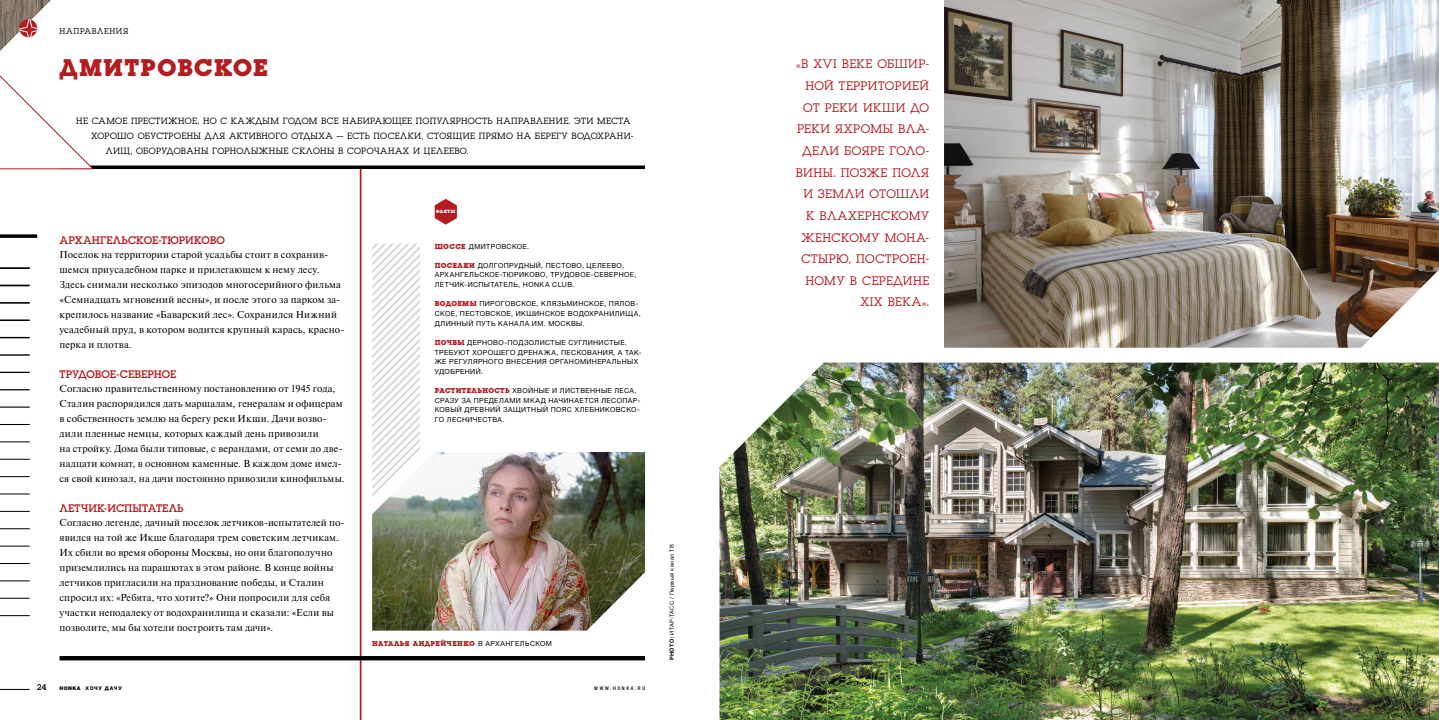
<style>
.page{position:relative;width:1439px;height:720px;background:#fff}
.page>*{position:absolute;margin:0;border:0;box-sizing:border-box;transform-origin:0 0}
.t1{font:700 25.11px "Luga";letter-spacing:.05em;color:#b31c21}
.t2{font:12.95px/21.6px "Luga";letter-spacing:.04em;color:#b31c21;text-align:right}
.t3{font:11.46px "Luga";letter-spacing:.01em;color:#b31c21}
.t4{font:10.06px/14.9px "Newton";letter-spacing:.015em;color:#000}
.t5{font:9.45px "Luga";letter-spacing:.045em;color:#000}
.t6{font:8.66px "Luga";letter-spacing:.075em;color:#000}
.t7{font:8.66px "Luga";color:#000}
.t8{font:700 7.52px "Luga";letter-spacing:.055em;color:#b31c21}
.t9{font:7px/9.6px "Helvetica Neue LTW1 G";letter-spacing:.05em;color:#000}
.t10{font:5.6px "Helvetica Neue LTW1 G";letter-spacing:.07em;color:#000}
.t11{font:800 5.08px "Helvetica Neue LTW1 G";letter-spacing:.165em;color:#000}
.t12{font:500 condensed 5.08px "Helvetica Neue LTW1 G";letter-spacing:.325em;color:#000}
.t13{font:700 4.81px "Luga";letter-spacing:.07em;color:#fff}
.s1{font-family:"Luga";font-weight:700;font-size:7.52px;color:#b31c21}
.s2{font-family:"Helvetica Neue LTW1 G";font-weight:400;font-size:7px;color:#000}
.s3{font-weight:900}
.s4{font-weight:700}
</style>
<div class="page">
<svg style="left:0;top:688px;width:30px;height:2px"></svg>
<svg style="left:0;top:234px;width:37px;height:4px"></svg>
<hr style="left:0;top:267px;width:30px;height:2px;background:#000">
<hr style="left:0;top:284px;width:30px;height:2px;background:#000">
<hr style="left:0;top:302px;width:30px;height:1px;background:#000">
<hr style="left:0;top:319px;width:30px;height:2px;background:#000">
<hr style="left:0;top:337px;width:30px;height:1px;background:#000">
<hr style="left:0;top:354px;width:30px;height:1px;background:#000">
<hr style="left:0;top:371px;width:30px;height:2px;background:#000">
<hr style="left:0;top:389px;width:30px;height:1px;background:#000">
<hr style="left:0;top:406px;width:30px;height:1px;background:#000">
<hr style="left:0;top:424px;width:30px;height:1px;background:#000">
<hr style="left:0;top:441px;width:30px;height:1px;background:#000">
<hr style="left:0;top:458px;width:30px;height:1px;background:#000">
<hr style="left:0;top:476px;width:30px;height:1px;background:#000">
<hr style="left:0;top:493px;width:30px;height:1px;background:#000">
<hr style="left:0;top:511px;width:30px;height:1px;background:#000">
<hr style="left:0;top:528px;width:30px;height:1px;background:#000">
<hr style="left:0;top:545px;width:30px;height:1px;background:#000">
<hr style="left:0;top:563px;width:30px;height:1px;background:#000">
<hr style="left:0;top:580px;width:30px;height:1px;background:#000">
<hr style="left:0;top:598px;width:30px;height:1px;background:#000">
<hr style="left:0;top:615px;width:30px;height:1px;background:#000">
<img style="left:719px;top:362px;width:720px;height:357px">
<img style="left:944px;top:0;width:495px;height:347px">
<img style="left:372px;top:452px;width:273px;height:178px">
<hr style="left:360px;top:167px;width:1px;height:552px;background:#b31c21">
<svg style="left:93px;top:165px;width:552px;height:4px;background:#222"></svg>
<svg style="left:0;top:0;width:93px;height:169px"></svg>
<svg style="left:372px;top:243px;width:48px;height:253px"></svg>
<div style="left:60px;top:655px;width:585px;height:5px;background:#000"></div>
<svg style="left:435px;top:199px;width:22px;height:25px"></svg>
<p class="t6" style="left:60px;top:27px;width:70px">НАПРАВЛЕНИЯ</p>
<h1 class="t1" style="left:60px;top:55px;width:210px">ДМИТРОВСКОЕ</h1>
<p class="t5" style="left:76px;top:117px;width:556px">НЕ САМОЕ ПРЕСТИЖНОЕ, НО С КАЖДЫМ ГОДОМ ВСЕ НАБИРАЮЩЕЕ ПОПУЛЯРНОСТЬ НАПРАВЛЕНИЕ. ЭТИ МЕСТА</p>
<p class="t5" style="left:91px;top:132px;width:544px">ХОРОШО ОБУСТРОЕНЫ ДЛЯ АКТИВНОГО ОТДЫХА – ЕСТЬ ПОСЕЛКИ, СТОЯЩИЕ ПРЯМО НА БЕРЕГУ ВОДОХРАНИ-</p>
<p class="t5" style="left:106px;top:147px;width:364px">ЛИЩ, ОБОРУДОВАНЫ ГОРНОЛЫЖНЫЕ СКЛОНЫ В СОРОЧАНАХ И ЦЕЛЕЕВО.</p>
<p class="t3" style="left:60px;top:234px;width:167px">АРХАНГЕЛЬСКОЕ-ТЮРИКОВО</p>
<p class="t4" style="left:60px;top:247px;width:287px">Поселок на территории старой усадьбы стоит в сохранив&shy;шемся приусадебном парке и прилегающем к нему лесу.<br>Здесь снимали несколько эпизодов многосерийного фильма «Семнадцать мгновений весны», и после этого за парком за&shy;крепилось название «Баварский лес». Сохранился Нижний усадебный пруд, в котором водится крупный карась, красно&shy;перка и плотва.</p>
<p class="t3" style="left:60px;top:368px;width:118px">ТРУДОВОЕ-СЕВЕРНОЕ</p>
<p class="t4" style="left:60px;top:381px;width:286px">Согласно правительственному постановлению от 1945 года, Сталин распорядился дать маршалам, генералам и офицерам в собственность землю на берегу реки Икши. Дачи возво&shy;дили пленные немцы, которых каждый день привозили<br>на стройку. Дома были типовые, с верандами, от семи до две&shy;надцати комнат, в основном каменные. В каждом доме имел&shy;ся свой кинозал, на дачи постоянно привозили кинофильмы.</p>
<p class="t3" style="left:60px;top:502px;width:126px">ЛЕТЧИК-ИСПЫТАТЕЛЬ</p>
<p class="t4" style="left:60px;top:515px;width:287px">Согласно легенде, дачный поселок летчиков-испытателей по&shy;явился на той же Икше благодаря трем советским летчикам.<br>Их сбили во время обороны Москвы, но они благополучно приземлились на парашютах в этом районе. В конце войны летчиков пригласили на празднование победы, и Сталин спросил их: «Ребята, что хотите?» Они попросили для себя участки неподалеку от водохранилища и сказали: «Если вы позволите, мы бы хотели построить там дачи».</p>
<p class="t13" style="left:436px;top:209px;width:21px">ФАКТЫ</p>
<p class="t9" style="left:435px;top:241px;width:96px"><span class="s1">ШОССЕ</span> ДМИТРОВСКОЕ.</p>
<p class="t9" style="left:435px;top:260px;width:203px"><span class="s1">ПОСЕЛКИ</span> ДОЛГОПРУДНЫЙ, ПЕСТОВО, ЦЕЛЕЕВО,<br>АРХАНГЕЛЬСКОЕ-ТЮРИКОВО, ТРУДОВОЕ-СЕВЕРНОЕ,<br>ЛЕТЧИК-ИСПЫТАТЕЛЬ, HONKA CLUB.</p>
<p class="t9" style="left:435px;top:299px;width:207px"><span class="s1">ВОДОЕМЫ</span> ПИРОГОВСКОЕ, КЛЯЗЬМИНСКОЕ, ПЯЛОВ-<br>СКОЕ, ПЕСТОВСКОЕ, ИКШИНСКОЕ ВОДОХРАНИЛИЩА,<br>ДЛИННЫЙ ПУТЬ КАНАЛА ИМ. МОСКВЫ.</p>
<p class="t9" style="left:435px;top:337px;width:208px"><span class="s1">ПОЧВЫ</span> ДЕРНОВО-ПОДЗОЛИСТЫЕ СУГЛИНИСТЫЕ.<br>ТРЕБУЮТ ХОРОШЕГО ДРЕНАЖА, ПЕСКОВАНИЯ, А ТАК-ЖЕ РЕГУЛЯРНОГО ВНЕСЕНИЯ ОРГАНОМИНЕРАЛЬНЫХ УДОБРЕНИЙ.</p>
<p class="t9" style="left:435px;top:385px;width:207px"><span class="s1">РАСТИТЕЛЬНОСТЬ</span> ХВОЙНЫЕ И ЛИСТВЕННЫЕ ЛЕСА, СРАЗУ ЗА ПРЕДЕЛАМИ МКАД НАЧИНАЕТСЯ ЛЕСОПАР-КОВЫЙ ДРЕВНИЙ ЗАЩИТНЫЙ ПОЯС ХЛЕБНИКОВСКО-ГО ЛЕСНИЧЕСТВА.</p>
<p class="t8" style="left:372px;top:639px;width:181px">НАТАЛЬЯ АНДРЕЙЧЕНКО <span class="s2">В АРХАНГЕЛЬСКОМ</span></p>
<p class="t7" style="left:37px;top:682px;width:11px">24</p>
<p class="t11" style="left:60px;top:685px;width:64px"><span class="s3">HONKA</span> ХОЧУ ДАЧУ</p>
<p class="t12" style="left:594px;top:685px;width:52px">WWW.HONKA.RU</p>
<p class="t10" style="left:668px;top:660px;width:118px;rotate:-90deg"><span class="s4">PHOTO:</span> ИТАР-ТАСС / Первый канал ТВ</p>
<p class="t2" style="left:796px;top:53px;width:135px">«В XVI ВЕКЕ ОБШИР-<br>НОЙ ТЕРРИТОРИЕЙ<br>ОТ РЕКИ ИКШИ ДО<br>РЕКИ ЯХРОМЫ ВЛА-<br>ДЕЛИ БОЯРЕ ГОЛО-<br>ВИНЫ. ПОЗЖЕ ПОЛЯ<br>И ЗЕМЛИ ОТОШЛИ<br>К ВЛАХЕРНСКОМУ<br>ЖЕНСКОМУ МОНА-<br>СТЫРЮ, ПОСТРОЕН-<br>НОМУ В СЕРЕДИНЕ<br>XIX ВЕКА».</p>
</div>
